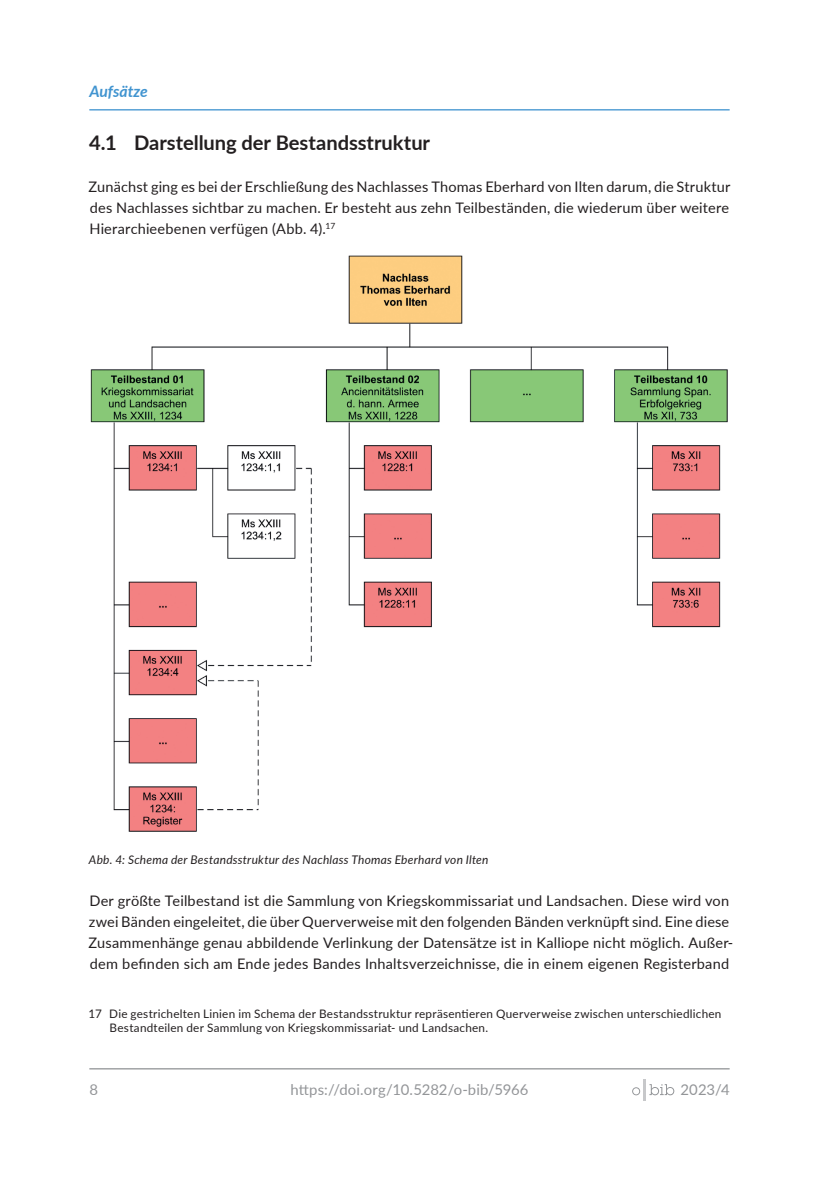
<style>
.page{position:relative;width:819px;height:1191px;background:#fff}
.page>*{position:absolute;margin:0;border:0;box-sizing:border-box;transform-origin:0 0}
.t1{font:700 20.12px "Lato";color:#231f20}
.t2{font:italic 700 15.75px "Lato";color:#4194d0}
.t3{font:14.88px "Lato";letter-spacing:.01em;color:#939598}
.t4{font:14.53px/21px "Lato";letter-spacing:.01em;color:#231f20;text-align:justify}
.t5{font:italic 11.9px "Lato";letter-spacing:.02em;color:#231f20}
.t6{font:11.72px/14px "Lato";letter-spacing:.02em;color:#231f20}
</style>
<div class="page">
<hr style="left:89px;top:109px;width:640px;height:1px;background:#4194d0">
<hr style="left:89px;top:1068px;width:640px;height:1px;background:#939598">
<hr style="left:643px;top:1079px;width:3px;height:21px;background:#c7c8ca">
<svg style="left:632px;top:1087px;width:8px;height:8px"></svg>
<svg style="left:649px;top:1084px;width:25px;height:11px"></svg>
<img style="left:90px;top:255px;width:638px;height:577px">
<p class="t2" style="left:89px;top:80px;width:60px">Aufsätze</p>
<h1 class="t1" style="left:89px;top:128px;width:342px">4.1 Darstellung der Bestandsstruktur</h1>
<p class="t4" style="left:88px;top:176px;width:643px">Zunächst ging es bei der Erschließung des Nachlasses Thomas Eberhard von Ilten darum, die Struktur des Nachlasses sichtbar zu machen. Er besteht aus zehn Teilbeständen, die wiederum über weitere Hierarchieebenen verfügen (Abb. 4).<sup>17</sup></p>
<p class="t5" style="left:89px;top:851px;width:401px">Abb. 4: Schema der Bestandsstruktur des Nachlass Thomas Eberhard von Ilten</p>
<p class="t4" style="left:88px;top:890px;width:646px;text-align:left">Der größte Teilbestand ist die Sammlung von Kriegskommissariat und Landsachen. Diese wird von zwei Bänden eingeleitet, die über Querverweise mit den folgenden Bänden verknüpft sind. Eine diese Zusammenhänge genau abbildende Verlinkung der Datensätze ist in Kalliope nicht möglich. Außer&shy;dem befinden sich am Ende jedes Bandes Inhaltsverzeichnisse, die in einem eigenen Registerband</p>
<p class="t6" style="left:109px;top:1006px;width:613px;text-indent:-21px">17 Die gestrichelten Linien im Schema der Bestandsstruktur repräsentieren Querverweise zwischen unterschiedlichen<br>Bestandteilen der Sammlung von Kriegskommissariat- und Landsachen.</p>
<p class="t3" style="left:89px;top:1079px;width:10px">8</p>
<p class="t3" style="left:290px;top:1078px;width:240px">https://doi.org/10.5282/o-bib/5966</p>
<p class="t3" style="left:680px;top:1079px;width:51px">2023/4</p>
</div>
